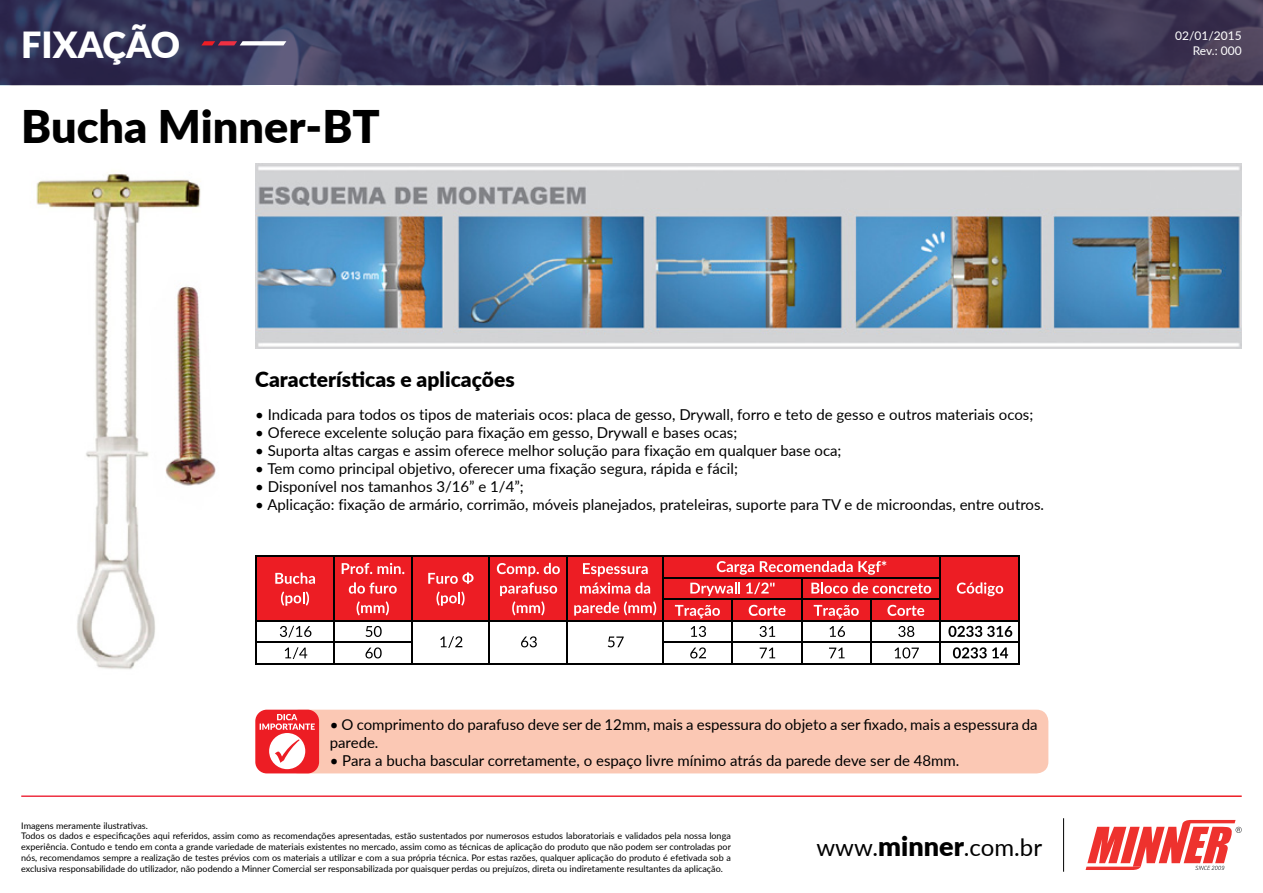
<style>
.page{position:relative;width:1263px;height:893px;background:#fff}
.page>*{position:absolute;margin:0;border:0;box-sizing:border-box;transform-origin:0 0}
.t1{font:900 45px "Lato";color:#000}
.t2{font:900 36px "Lato";color:#fff}
.t3{font:24px "Lato";color:#000}
.t4{font:900 21px "Lato";color:#000}
.t5{font:15px/18px "Lato";color:#000}
.t6{font:12px/14.4px "Lato";color:#fff;text-align:right}
.t7{font:9px/10.8px "Lato";color:#000}
.s1{font-weight:900;font-size:27px}
</style>
<div class="page">
<hr style="left:1063px;top:818px;width:1px;height:54px;background:#000">
<img style="left:0;top:0;width:1263px;height:85px">
<svg style="left:201px;top:41px;width:85px;height:4px"></svg>
<svg style="left:1085px;top:820px;width:157px;height:50px"></svg>
<div style="left:287px;top:710px;width:761px;height:63px;background:#fbc8b4;border-radius:12px"></div>
<div style="left:255px;top:710px;width:64px;height:63px;background:#ed1d24;border-radius:12px"></div>
<div style="left:269px;top:733px;width:36px;height:36px;background:#fff;border-radius:50%"></div>
<svg style="left:275px;top:739px;width:25px;height:24px"></svg>
<svg style="left:260px;top:714px;width:55px;height:16px"></svg>
<img style="left:255px;top:164px;width:987px;height:185px">
<img style="left:36px;top:173px;width:180px;height:497px">
<div style="left:257px;top:557px;width:762px;height:64px;background:#ed1d24"></div>
<svg style="left:675px;top:605px;width:45px;height:13px"></svg>
<svg style="left:749px;top:605px;width:36px;height:11px"></svg>
<svg style="left:814px;top:605px;width:45px;height:13px"></svg>
<svg style="left:887px;top:605px;width:37px;height:11px"></svg>
<svg style="left:898px;top:626px;width:16px;height:11px"></svg>
<svg style="left:829px;top:626px;width:16px;height:11px"></svg>
<svg style="left:759px;top:626px;width:16px;height:11px"></svg>
<svg style="left:691px;top:626px;width:15px;height:11px"></svg>
<svg style="left:365px;top:626px;width:17px;height:11px"></svg>
<svg style="left:280px;top:626px;width:31px;height:11px"></svg>
<svg style="left:948px;top:626px;width:64px;height:11px"></svg>
<svg style="left:894px;top:647px;width:25px;height:11px"></svg>
<svg style="left:829px;top:648px;width:15px;height:10px"></svg>
<svg style="left:760px;top:648px;width:15px;height:10px"></svg>
<svg style="left:690px;top:647px;width:16px;height:11px"></svg>
<svg style="left:365px;top:647px;width:17px;height:11px"></svg>
<svg style="left:285px;top:647px;width:22px;height:12px"></svg>
<svg style="left:953px;top:647px;width:55px;height:11px"></svg>
<svg style="left:957px;top:582px;width:46px;height:14px"></svg>
<svg style="left:690px;top:582px;width:50px;height:14px"></svg>
<svg style="left:746px;top:582px;width:28px;height:12px"></svg>
<svg style="left:811px;top:582px;width:120px;height:12px"></svg>
<svg style="left:440px;top:636px;width:22px;height:12px"></svg>
<svg style="left:521px;top:636px;width:16px;height:11px"></svg>
<svg style="left:608px;top:636px;width:16px;height:11px"></svg>
<svg style="left:275px;top:573px;width:40px;height:11px"></svg>
<svg style="left:281px;top:591px;width:28px;height:15px"></svg>
<svg style="left:428px;top:572px;width:46px;height:12px"></svg>
<svg style="left:436px;top:591px;width:29px;height:15px"></svg>
<svg style="left:497px;top:563px;width:63px;height:13px"></svg>
<svg style="left:500px;top:582px;width:57px;height:33px"></svg>
<svg style="left:583px;top:563px;width:65px;height:13px"></svg>
<svg style="left:580px;top:582px;width:70px;height:12px"></svg>
<svg style="left:574px;top:601px;width:82px;height:15px"></svg>
<svg style="left:717px;top:561px;width:37px;height:14px"></svg>
<svg style="left:760px;top:561px;width:126px;height:14px"></svg>
<svg style="left:342px;top:563px;width:62px;height:11px"></svg>
<svg style="left:349px;top:582px;width:48px;height:12px"></svg>
<svg style="left:357px;top:601px;width:32px;height:14px"></svg>
<hr style="left:257px;top:641px;width:155px;height:2px;background:#000">
<hr style="left:255px;top:555px;width:2px;height:109px;background:#000">
<hr style="left:333px;top:557px;width:1px;height:107px;background:#000">
<hr style="left:411px;top:557px;width:1px;height:107px;background:#000">
<hr style="left:489px;top:557px;width:1px;height:107px;background:#000">
<hr style="left:566px;top:557px;width:2px;height:107px;background:#000">
<hr style="left:662px;top:557px;width:1px;height:107px;background:#000">
<hr style="left:940px;top:557px;width:1px;height:107px;background:#000">
<hr style="left:1018px;top:557px;width:2px;height:107px;background:#000">
<hr style="left:801px;top:578px;width:1px;height:86px;background:#000">
<hr style="left:731px;top:600px;width:2px;height:64px;background:#000">
<hr style="left:870px;top:600px;width:2px;height:64px;background:#000">
<hr style="left:257px;top:555px;width:763px;height:2px;background:#000">
<hr style="left:663px;top:577px;width:278px;height:1px;background:#000">
<hr style="left:663px;top:598px;width:278px;height:2px;background:#000">
<hr style="left:257px;top:620px;width:763px;height:1px;background:#000">
<hr style="left:663px;top:641px;width:357px;height:2px;background:#000">
<hr style="left:257px;top:663px;width:763px;height:1px;background:#000">
<h2 class="t2" style="left:21px;top:18px;width:160px">FIXAÇÃO</h2>
<h1 class="t1" style="left:21px;top:92px;width:360px">Bucha Minner-BT</h1>
<h3 class="t4" style="left:255px;top:363px;width:261px">Características e aplicações</h3>
<h3 class="t5" style="left:255px;top:405px;width:779px">• Indicada para todos os tipos de materiais ocos: placa de gesso, Drywall, forro e teto de gesso e outros materiais ocos;</h3>
<h3 class="t5" style="left:255px;top:423px;width:483px">• Oferece excelente solução para fixação em gesso, Drywall e bases ocas;</h3>
<h3 class="t5" style="left:255px;top:441px;width:588px">• Suporta altas cargas e assim oferece melhor solução para fixação em qualquer base oca;</h3>
<h3 class="t5" style="left:255px;top:459px;width:484px">• Tem como principal objetivo, oferecer uma fixação segura, rápida e fácil;</h3>
<h3 class="t5" style="left:255px;top:477px;width:270px">• Disponível nos tamanhos 3/16” e 1/4”;</h3>
<h3 class="t5" style="left:255px;top:495px;width:790px">• Aplicação: fixação de armário, corrimão, móveis planejados, prateleiras, suporte para TV e de microondas, entre outros.</h3>
<h3 class="t5" style="left:330px;top:714px;width:709px">• O comprimento do parafuso deve ser de 12mm, mais a espessura do objeto a ser fixado, mais a espessura da parede.</h3>
<h3 class="t5" style="left:330px;top:750px;width:631px">• Para a bucha bascular corretamente, o espaço livre mínimo atrás da parede deve ser de 48mm.</h3>
<p class="t7" style="left:21px;top:819px;width:711px">Imagens meramente ilustrativas.<br>Todos os dados e especificações aqui referidos, assim como as recomendações apresentadas, estão sustentados por numerosos estudos laboratoriais e validados pela nossa longa experiência. Contudo e tendo em conta a grande variedade de materiais existentes no mercado, assim como as técnicas de aplicação do produto que não podem ser controladas por nós, recomendamos sempre a realização de testes prévios com os materiais a utilizar e com a sua própria técnica. Por estas razões, qualquer aplicação do produto é efetivada sob a exclusiva responsabilidade do utilizador, não podendo a Minner Comercial ser responsabilizada por quaisquer perdas ou prejuízos, direta ou indiretamente resultantes da aplicação.</p>
<h3 class="t3" style="left:816px;top:830px;width:227px">www.<span class="s1">minner</span>.com.br</h3>
<h3 class="t6" style="left:1175px;top:28px;width:68px">02/01/2015<br>Rev.: 000</h3>
</div>
